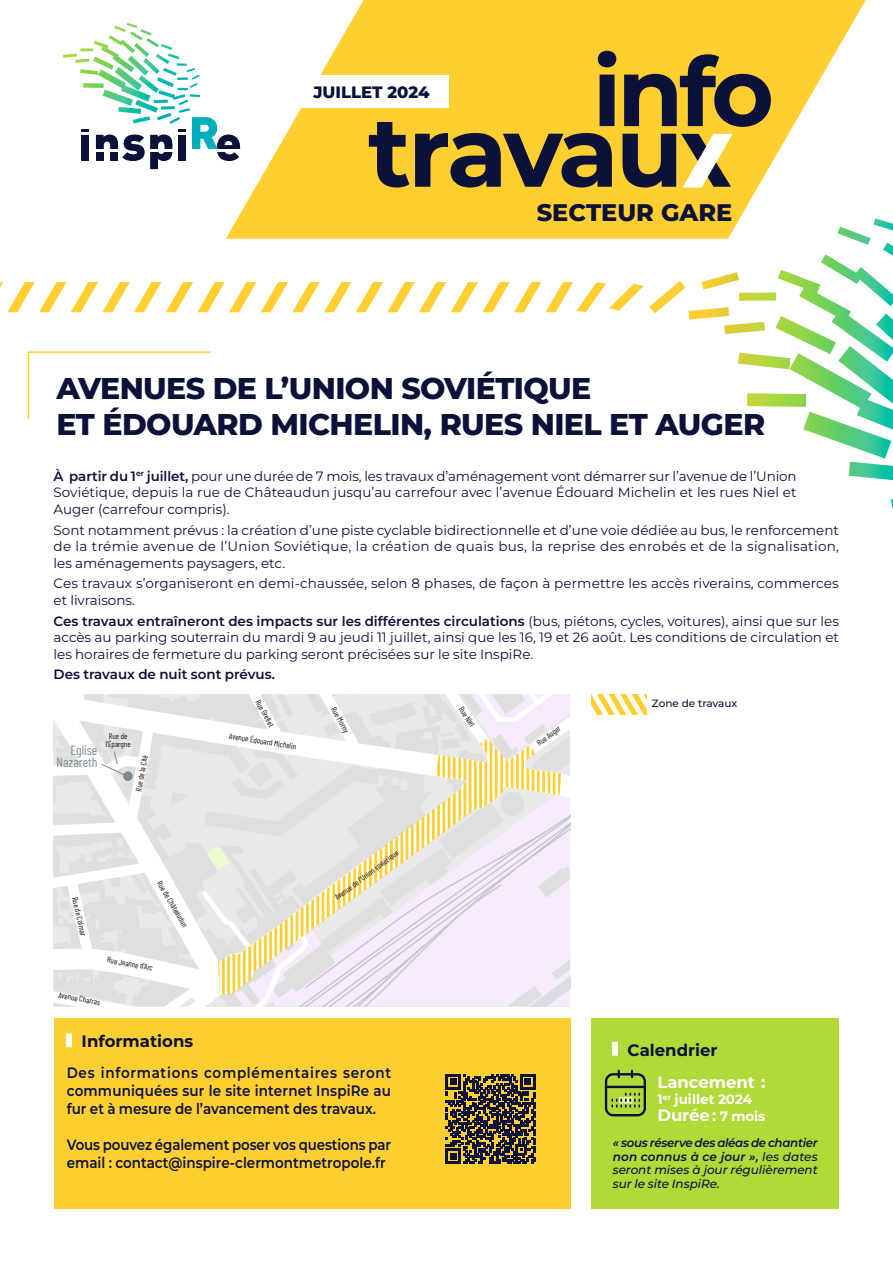
<style>
.page{position:relative;width:893px;height:1263px;background:#fff}
.page>*{position:absolute;margin:0;border:0;box-sizing:border-box;transform-origin:0 0}
.t1{font:700 95.7px "Montserrat";color:#0b1139}
.t2{font:800 30px/36px "Montserrat";letter-spacing:-.02em;color:#0b1139}
.t3{font:800 24px "Montserrat";color:#0b1139}
.t4{font:700 16.5px "Montserrat";color:#0b1139}
.t5{font:700 16.5px "Montserrat";letter-spacing:-.005em;color:#fff}
.t6{font:800 16.5px "Montserrat";color:#0b1139}
.t7{font:600 15px/18px "Montserrat";color:#0b1139;text-align:justify;scale:.9 1}
.t8{font:600 15px/18px "Montserrat";color:#0b1139;scale:.89 1}
.t9{font:13.5px/16.5px "Montserrat";color:#0b1139;text-align:justify}
.t10{font:600 13.5px "Montserrat";color:#0b1139}
.t11{font:700 13.5px "Montserrat";color:#fff}
.t12{font:13.35px/11.9px "Barlow Condensed";color:#7c8790;text-align:right}
.t13{font:italic 500 12px/13.5px "Montserrat";letter-spacing:-.005em;color:#0b1139;text-align:justify}
.t14{font:500 10.5px "Montserrat";color:#0b1139}
.t15{font:8.1px/8.1px "Barlow Condensed";letter-spacing:-.005em;color:#131413;text-align:center}
.s1{font-weight:600}
.s2{font-size:13.5px}
</style>
<div class="page">
<svg style="left:226px;top:0;width:640px;height:239px;fill:#ffcf32"></svg>
<svg style="left:63px;top:23px;width:177px;height:146px"></svg>
<svg style="left:27px;top:351px;width:184px;height:69px"></svg>
<svg style="left:369px;top:122px;width:364px;height:65px;background:#967f3d"></svg>
<svg style="left:891px;top:499px;width:2px;height:10px"></svg>
<svg style="left:649px;top:218px;width:244px;height:262px"></svg>
<svg style="left:0;top:282px;width:643px;height:30px"></svg>
<div style="left:292px;top:75px;width:157px;height:33px;background:#fff"></div>
<div style="left:591px;top:1018px;width:248px;height:191px;background:#b1d937"></div>
<div style="left:612px;top:1042px;width:6px;height:14px;background:#fff"></div>
<div style="left:605px;top:1073px;width:41px;height:43px;border:2px solid #0b1139;border-radius:7px"></div>
<hr style="left:606px;top:1086px;width:39px;height:2px;background:#0b1139">
<svg style="left:618px;top:1071px;width:2px;height:6px"></svg>
<svg style="left:631px;top:1071px;width:2px;height:6px"></svg>
<svg style="left:611px;top:1093px;width:29px;height:14px"></svg>
<div style="left:54px;top:1018px;width:516px;height:191px;background:#ffcf32"></div>
<div style="left:66px;top:1033px;width:6px;height:14px;background:#fff"></div>
<svg style="left:446px;top:1074px;width:89px;height:90px"></svg>
<svg style="left:54px;top:694px;width:516px;height:312px"></svg>
<div style="left:123px;top:771px;width:10px;height:10px;background:#7c8790;border-radius:50%"></div>
<svg style="left:591px;top:694px;width:56px;height:20px"></svg>
<p class="t6" style="left:313px;top:80px;width:118px">JUILLET 024</p>
<p class="t6" style="left:320px;top:80px;width:88px">JUIN 2023</p>
<h1 class="t1" style="left:593px;top:23px;width:183px">info</h1>
<h3 class="t3" style="left:537px;top:195px;width:197px">SECTEUR GARE</h3>
<h2 class="t2" style="left:56px;top:369px;width:710px">AVENUES DE L’UNION SOVIÉTIQUE<br>ET ÉDOUARD MICHELIN, RUES NIEL ET AUGER</h2>
<p class="t9" style="left:54px;top:467px;width:745px"><span class="s1">À partir du 1</span><sup>er</sup> <span class="s1">juillet,</span> pour une durée de 7 mois, les travaux d’aménagement vont démarrer sur l’avenue de l’Union Soviétique, depuis la rue de Châteaudun jusqu’au carrefour avec l’avenue Édouard Michelin et les rues Niel et Auger (carrefour compris).</p>
<p class="t9" style="left:54px;top:521px;width:787px">Sont notamment prévus : la création d’une piste cyclable bidirectionnelle et d’une voie dédiée au bus, le renforcement de la trémie avenue de l’Union Soviétique, la création de quais bus, la reprise des enrobés et de la signalisation, les aménagements paysagers, etc.</p>
<p class="t9" style="left:54px;top:575px;width:787px">Ces travaux s’organiseront en demi-chaussée, selon 8 phases, de façon à permettre les accès riverains, commerces et livraisons.</p>
<p class="t9" style="left:54px;top:612px;width:787px"><span class="s1">Ces travaux entraîneront des impacts sur les différentes circulations</span> (bus, piétons, cycles, voitures), ainsi que sur les accès au parking souterrain du mardi 9 au jeudi 11 juillet, ainsi que les 16, 19 et 26 août. Les conditions de circulation et les horaires de fermeture du parking seront précisées sur le site InspiRe.</p>
<p class="t10" style="left:54px;top:665px;width:223px">Des travaux de nuit sont prévus.</p>
<p class="t12" style="left:56px;top:744px;width:42px">Eglise<br>Nazareth</p>
<p class="t15" style="left:106px;top:731px;width:26px">Rue de l’Épargne</p>
<p class="t15" style="left:134px;top:791px;width:39px;rotate:-80deg">Rue de la Cité</p>
<p class="t15" style="left:79px;top:896px;width:41px;rotate:77deg">Rue de Colmar</p>
<p class="t15" style="left:163px;top:879px;width:54px;rotate:60deg">Rue de Châteaudun</p>
<p class="t15" style="left:108px;top:955px;width:48px;rotate:10deg">Rue Jeanne d'Arc</p>
<p class="t15" style="left:59px;top:990px;width:44px;rotate:10deg">Avenue Charras</p>
<p class="t15" style="left:262px;top:698px;width:31px;rotate:61deg">Rue Grellet</p>
<p class="t15" style="left:338px;top:705px;width:30px;rotate:61deg">Rue Morny</p>
<p class="t15" style="left:230px;top:731px;width:69px;rotate:9deg">Avenue Édouard Michelin</p>
<p class="t15" style="left:333px;top:894px;width:79px;rotate:-37deg">Avenue de l'Union soviétique</p>
<p class="t4" style="left:82px;top:1029px;width:113px">Informations</p>
<p class="t7" style="left:67px;top:1063px;width:362px">Des informations complémentaires seront communiquées sur le site internet InspiRe au fur et à mesure de l’avancement des travaux.</p>
<p class="t8" style="left:67px;top:1135px;width:366px">Vous pouvez également poser vos questions par email : contact@inspire-clermontmetropole.fr</p>
<p class="t15" style="left:465px;top:705px;width:24px;rotate:56deg">Rue Niel</p>
<p class="t15" style="left:535px;top:740px;width:29px;rotate:-37deg">Rue Auger</p>
<p class="t14" style="left:652px;top:696px;width:87px">Zone de travaux</p>
<p class="t4" style="left:628px;top:1038px;width:92px">Calendrier</p>
<p class="t5" style="left:657px;top:1070px;width:110px">Lancement :</p>
<p class="t11" style="left:657px;top:1090px;width:96px">1<sup>er</sup> juillet 2024</p>
<p class="t5" style="left:657px;top:1103px;width:109px">Durée : <span class="s2">7 mois</span></p>
<p class="t13" style="left:613px;top:1136px;width:207px"><span class="s1">« sous réserve des aléas de chantier non connus à ce jour »,</span> les dates seront mises à jour régulièrement sur le site InspiRe.</p>
</div>
